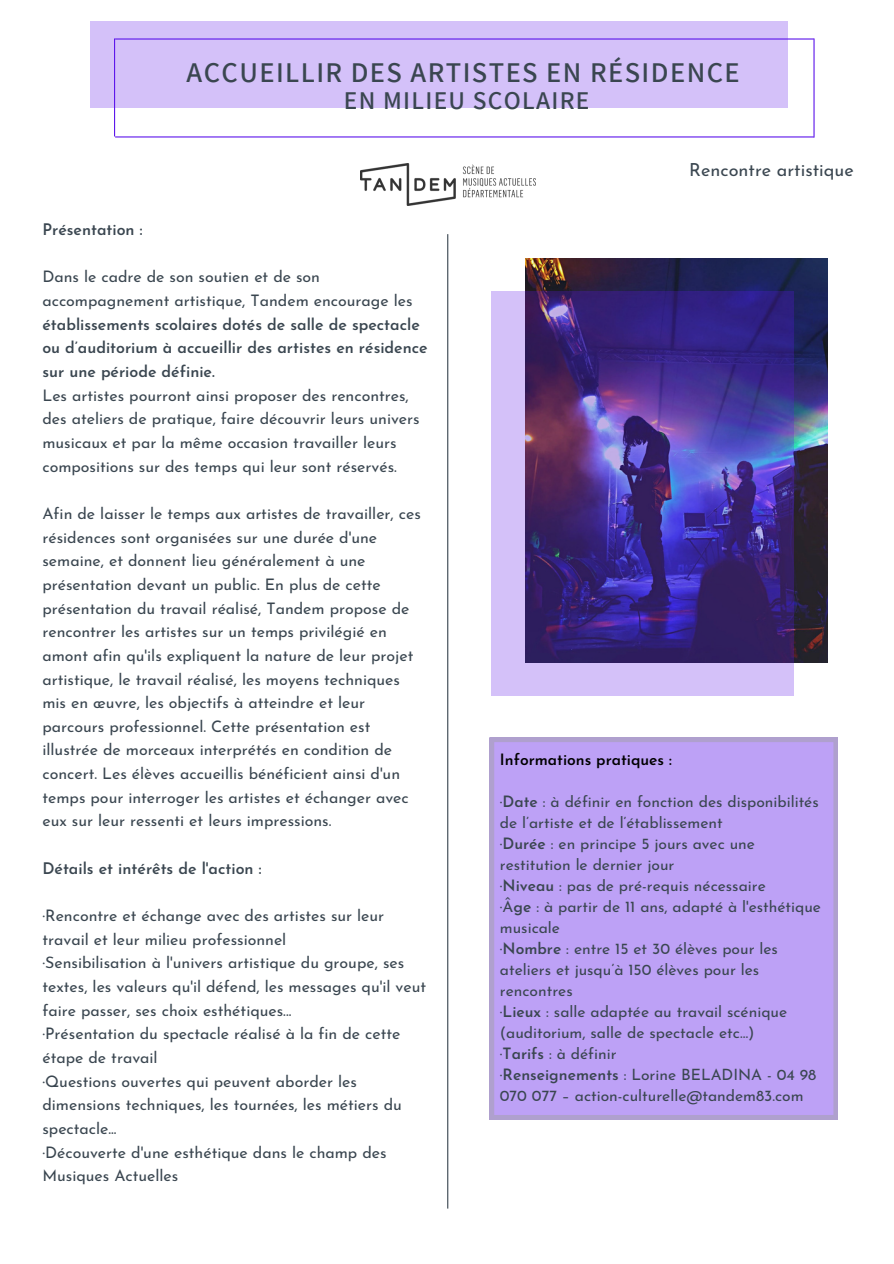
<style>
.page{position:relative;width:894px;height:1264px;background:#fff}
.page>*{position:absolute;margin:0;border:0;box-sizing:border-box;transform-origin:0 0}
.t1{font:600 28.5px "Assistant";letter-spacing:.05em;color:#3a4650}
.t2{font:600 25.5px "Assistant";letter-spacing:.05em;color:#3a4650}
.t3{font:18px "Josefin Sans";color:#3a4650}
.t4{font:15.9px/23.7px "Josefin Sans";color:#3a4650}
.t5{font:600 15.9px/23.7px "Josefin Sans";color:#3a4650}
.t6{font:15.6px/21px "Josefin Sans";color:#3a4650}
.t7{font:600 15.6px "Josefin Sans";color:#000}
.s1{font-weight:600}
</style>
<div class="page">
<hr style="left:447px;top:234px;width:1px;height:974px;background:#3a4650">
<img style="left:525px;top:259px;width:302px;height:403px">
<img style="left:492px;top:291px;width:301px;height:404px">
<img style="left:360px;top:164px;width:176px;height:41px">
<div style="left:90px;top:22px;width:697px;height:86px;background:#d4c1f9"></div>
<hr style="left:115px;top:136px;width:698px;height:1px;background:#5e17eb">
<hr style="left:115px;top:38px;width:698px;height:2px;background:#5e17eb">
<hr style="left:114px;top:38px;width:1px;height:98px;background:#5e17eb">
<hr style="left:813px;top:38px;width:1px;height:100px;background:#5e17eb">
<div style="left:489px;top:737px;width:348px;height:382px;background:#bda1f6"></div>
<h1 class="t1" style="left:186px;top:53px;width:554px">ACCUEILLIR DES ARTISTES EN RÉSIDENCE</h1>
<h2 class="t2" style="left:344px;top:83px;width:247px">EN MILIEU SCOLAIRE</h2>
<p class="t5" style="left:42px;top:219px;width:102px">Présentation :</p>
<p class="t4" style="left:42px;top:266px;width:371px">Dans le cadre de son soutien et de son accompagnement artistique, Tandem encourage les</p>
<p class="t5" style="left:42px;top:314px;width:386px">établissements scolaires dotés de salle de spectacle ou d’auditorium à accueillir des artistes en résidence sur une période définie.</p>
<p class="t4" style="left:42px;top:385px;width:378px">Les artistes pourront ainsi proposer des rencontres, des ateliers de pratique, faire découvrir leurs univers musicaux et par la même occasion travailler leurs compositions sur des temps qui leur sont réservés.</p>
<p class="t4" style="left:42px;top:503px;width:380px">Afin de laisser le temps aux artistes de travailler, ces résidences sont organisées sur une durée d'une semaine, et donnent lieu généralement à une présentation devant un public. En plus de cette présentation du travail réalisé, Tandem propose de rencontrer les artistes sur un temps privilégié en amont afin qu'ils expliquent la nature de leur projet artistique, le travail réalisé, les moyens techniques mis en œuvre, les objectifs à atteindre et leur parcours professionnel. Cette présentation est illustrée de morceaux interprétés en condition de concert. Les élèves accueillis bénéficient ainsi d'un temps pour interroger les artistes et échanger avec eux sur leur ressenti et leurs impressions.</p>
<p class="t5" style="left:42px;top:858px;width:220px">Détails et intérêts de l'action :</p>
<p class="t4" style="left:42px;top:905px;width:385px">·Rencontre et échange avec des artistes sur leur travail et leur milieu professionnel<br>·Sensibilisation à l'univers artistique du groupe, ses textes, les valeurs qu'il défend, les messages qu'il veut faire passer, ses choix esthétiques...<br>·Présentation du spectacle réalisé à la fin de cette étape de travail<br>·Questions ouvertes qui peuvent aborder les dimensions techniques, les tournées, les métiers du spectacle...<br>·Découverte d'une esthétique dans le champ des Musiques Actuelles</p>
<p class="t3" style="left:689px;top:163px;width:166px">Rencontre artistique</p>
<p class="t7" style="left:499px;top:753px;width:173px">Informations pratiques :</p>
<p class="t6" style="left:499px;top:792px;width:322px">·<span class="s1">Date</span> : à définir en fonction des disponibilités de l’artiste et de l’établissement<br>·<span class="s1">Durée</span> : en principe 5 jours avec une restitution le dernier jour<br>·<span class="s1">Niveau</span> : pas de pré-requis nécessaire<br>·Â<span class="s1">ge</span> : à partir de 11 ans, adapté à l'esthétique musicale<br>·<span class="s1">Nombre</span> : entre 15 et 30 élèves pour les ateliers et jusqu’à 150 élèves pour les rencontres<br>·<span class="s1">Lieux</span> : salle adaptée au travail scénique (auditorium, salle de spectacle etc…)<br>·<span class="s1">Tarifs</span> : à définir<br>·<span class="s1">Renseignements</span> : Lorine BELADINA - 04 98<br>070 077 – action-culturelle@tandem83.com</p>
</div>
